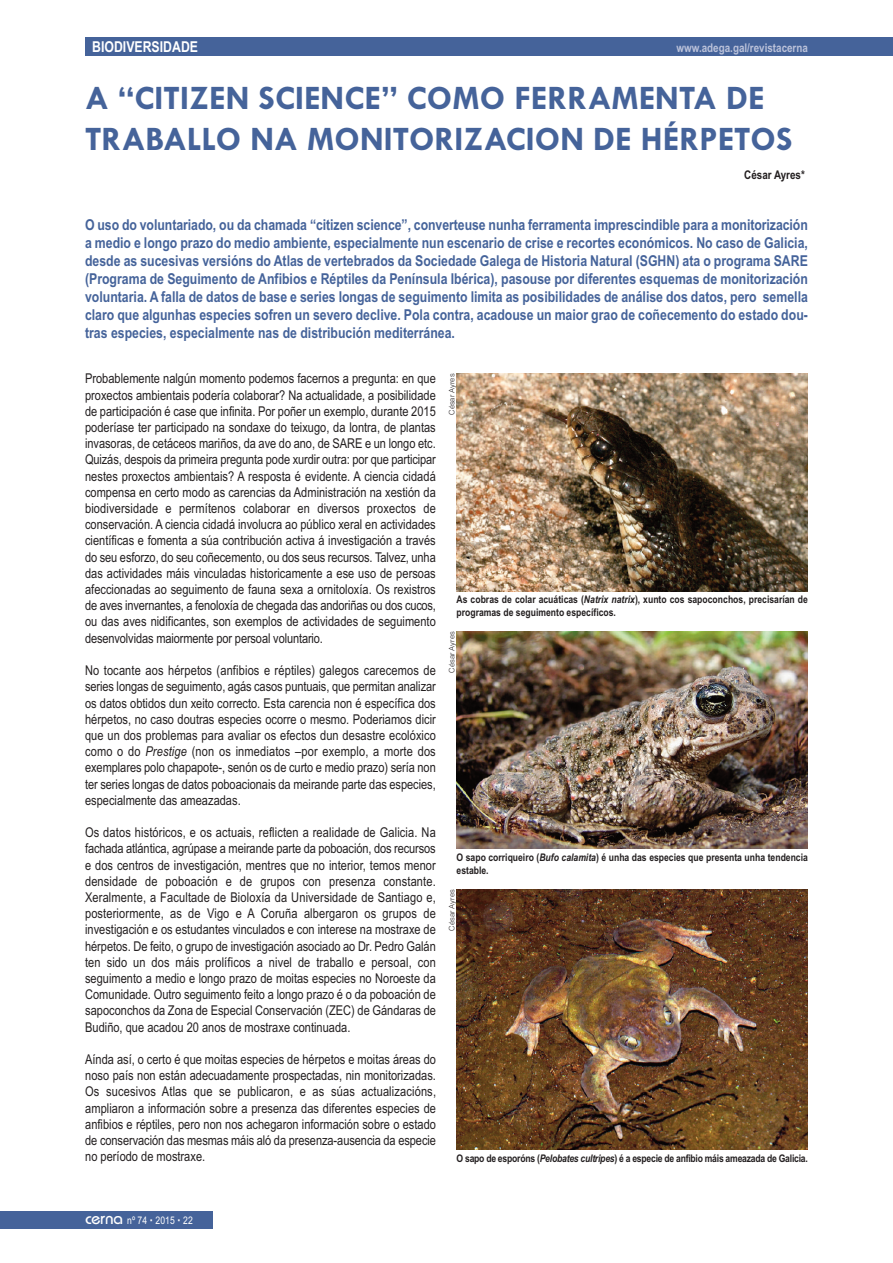
<style>
.page{position:relative;width:893px;height:1263px;background:#fff}
.page>*{position:absolute;margin:0;border:0;box-sizing:border-box;transform-origin:0 0}
.t1{font:700 34.5px/41.4px "Tw Cen";color:#45639a}
.t2{font:700 15px/18px "Arial Narrow";color:#45639a;text-align:justify}
.t3{font:700 15px "Arial Narrow";letter-spacing:-.41em;color:#fff}
.t4{font:13.5px/16.2px "Arial Narrow";letter-spacing:-.005em;color:#231f20;text-align:justify}
.t5{font:700 12px "Arial Narrow";color:#bbc2da}
.t6{font:700 12px "Arial Narrow";color:#231f20}
.t7{font:700 10.5px/12.6px "Arial Narrow";color:#231f20}
.t8{font:700 10.5px "Arial Narrow";letter-spacing:-.02em;color:#231f20}
.t9{font:10.5px "Arial Narrow";color:#fff}
.t10{font:300 7.5px "Helvetica";color:#231f20}
.s1{font-style:italic}
.s2{font-family:"Bauhaus";font-size:16.5px}
.s3{font-weight:700;font-size:13.5px}
</style>
<div class="page">
<div style="left:0;top:1212px;width:213px;height:17px;background:#45639a"></div>
<div style="left:85px;top:37px;width:808px;height:18px;background:#45639a"></div>
<img style="left:457px;top:374px;width:351px;height:217px">
<img style="left:457px;top:631px;width:351px;height:218px">
<img style="left:457px;top:889px;width:351px;height:260px">
<p class="t3" style="left:92px;top:38px;width:107px">LMB IOTOONDRTI VEAESLR S I D A D E</p>
<p class="t5" style="left:676px;top:41px;width:133px">www.adega.gal/revistacerna</p>
<h1 class="t1" style="left:85px;top:76px;width:709px">A “CITIZEN SCIENCE” COMO FERRAMENTA DE<br>TRABALLO NA MONITORIZACION DE HÉRPETOS</h1>
<p class="t6" style="left:744px;top:168px;width:62px">César Ayres*</p>
<p class="t2" style="left:85px;top:216px;width:724px">O uso do voluntariado, ou da chamada “citizen science”, converteuse nunha ferramenta imprescindible para a monitorización a medio e longo prazo do medio ambiente, especialmente nun escenario de crise e recortes económicos. No caso de Galicia, desde as sucesivas versións do Atlas de vertebrados da Sociedade Galega de Historia Natural (SGHN) ata o programa SARE (Programa de Seguimento de Anfibios e Réptiles da Península Ibérica), pasouse por diferentes esquemas de monitorización voluntaria. A falla de datos de base e series longas de seguimento limita as posibilidades de análise dos datos, pero semella claro que algunhas especies sofren un severo declive. Pola contra, acadouse un maior grao de coñecemento do estado dou&shy;tras especies, especialmente nas de distribución mediterránea.</p>
<p class="t4" style="left:85px;top:371px;width:352px">Probablemente nalgún momento podemos facernos a pregunta: en que proxectos ambientais podería colaborar? Na actualidade, a posibilidade de participación é case que infinita. Por poñer un exemplo, durante 2015 poderíase ter participado na sondaxe do teixugo, da lontra, de plantas invasoras, de cetáceos mariños, da ave do ano, de SARE e un longo etc.<br>Quizás, despois da primeira pregunta pode xurdir outra: por que participar nestes proxectos ambientais? A resposta é evidente. A ciencia cidadá compensa en certo modo as carencias da Administración na xestión da biodiversidade e permítenos colaborar en diversos proxectos de conservación. A ciencia cidadá involucra ao público xeral en actividades científicas e fomenta a súa contribución activa á investigación a través do seu esforzo, do seu coñecemento, ou dos seus recursos. Talvez, unha das actividades máis vinculadas historicamente a ese uso de persoas afeccionadas ao seguimento de fauna sexa a ornitoloxía. Os rexistros de aves invernantes, a fenoloxía de chegada das andoriñas ou dos cucos, ou das aves nidificantes, son exemplos de actividades de seguimento desenvolvidas maiormente por persoal voluntario.</p>
<p class="t4" style="left:85px;top:662px;width:352px">No tocante aos hérpetos (anfibios e réptiles) galegos carecemos de series longas de seguimento, agás casos puntuais, que permitan analizar os datos obtidos dun xeito correcto. Esta carencia non é específica dos hérpetos, no caso doutras especies ocorre o mesmo. Poderiamos dicir que un dos problemas para avaliar os efectos dun desastre ecolóxico como o do <span class="s1">Prestige</span> (non os inmediatos –por exemplo, a morte dos exemplares polo chapapote-, senón os de curto e medio prazo) sería non ter series longas de datos poboacionais da meirande parte das especies, especialmente das ameazadas.</p>
<p class="t4" style="left:85px;top:824px;width:352px">Os datos históricos, e os actuais, reflicten a realidade de Galicia. Na fachada atlántica, agrúpase a meirande parte da poboación, dos recursos e dos centros de investigación, mentres que no interior, temos menor densidade de poboación e de grupos con presenza constante.<br>Xeralmente, a Facultade de Bioloxía da Universidade de Santiago e, posteriormente, as de Vigo e A Coruña albergaron os grupos de investigación e os estudantes vinculados e con interese na mostraxe de hérpetos. De feito, o grupo de investigación asociado ao Dr. Pedro Galán ten sido un dos máis prolíficos a nivel de traballo e persoal, con seguimento a medio e longo prazo de moitas especies no Noroeste da Comunidade. Outro seguimento feito a longo prazo é o da poboación de sapoconchos da Zona de Especial Conservación (ZEC) de Gándaras de Budiño, que acadou 20 anos de mostraxe continuada.</p>
<p class="t4" style="left:85px;top:1051px;width:352px">Aínda así, o certo é que moitas especies de hérpetos e moitas áreas do noso país non están adecuadamente prospectadas, nin monitorizadas.<br>Os sucesivos Atlas que se publicaron, e as súas actualizacións, ampliaron a información sobre a presenza das diferentes especies de anfibios e réptiles, pero non nos achegaron información sobre o estado de conservación das mesmas máis aló da presenza-ausencia da especie no período de mostraxe.</p>
<p class="t10" style="left:445px;top:415px;width:43px;rotate:-90deg">César Ayres</p>
<p class="t7" style="left:457px;top:593px;width:353px">As cobras de colar acuáticas (<span class="s1">Natrix natrix</span>), xunto cos sapoconchos, precisarían de programas de seguimento específicos.</p>
<p class="t10" style="left:445px;top:673px;width:43px;rotate:-90deg">César Ayres</p>
<p class="t7" style="left:457px;top:851px;width:353px">O sapo corriqueiro (<span class="s1">Bufo calamita</span>) é unha das especies que presenta unha tendencia estable.</p>
<p class="t10" style="left:445px;top:931px;width:43px;rotate:-90deg">César Ayres</p>
<p class="t8" style="left:457px;top:1152px;width:353px">O sapo de esporóns (<span class="s1">Pelobates cultripes</span>) é a especie de anfibio máis ameazada de Galicia.</p>
<p class="t9" style="left:85px;top:1214px;width:109px"><span class="s2">cerna</span> nº 74 <span class="s3">·</span> 2015 <span class="s3">·</span> 22</p>
<p class="t9" style="left:142px;top:1214px;width:6px">3</p>
</div>
